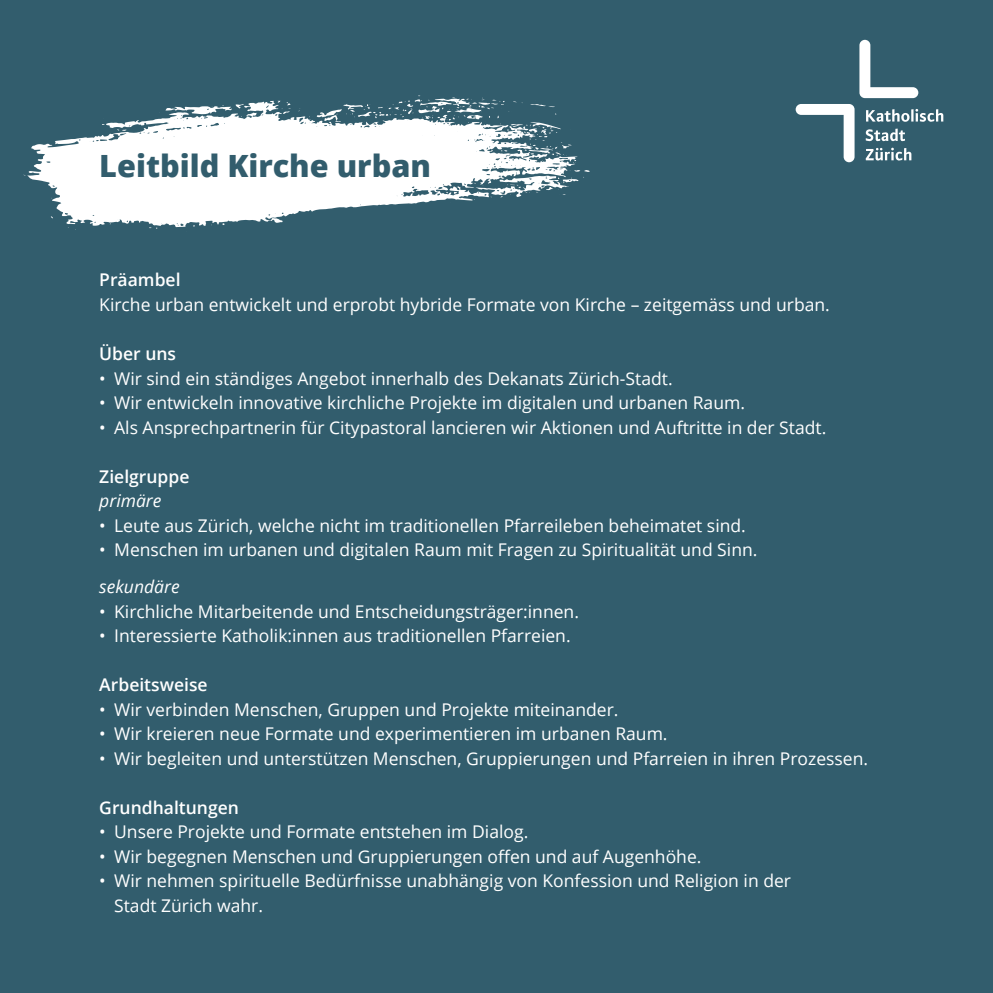
<style>
.page{position:relative;width:993px;height:993px;background:#fff}
.page>*{position:absolute;margin:0;border:0;box-sizing:border-box;transform-origin:0 0}
.t1{font:800 30.62px "Open Sans";color:#325d6d}
.t2{font:17.5px/24.5px "Open Sans";color:#fff}
.t3{font:600 17.5px "Open Sans";color:#fff}
.t4{font:italic 17.5px "Open Sans";color:#fff}
</style>
<div class="page">
<div style="left:0;top:0;width:992px;height:992px;background:#325d6d"></div>
<svg style="left:23px;top:95px;width:566px;height:135px;fill:#fff"></svg>
<svg style="left:859px;top:40px;width:59px;height:58px"></svg>
<svg style="left:795px;top:104px;width:59px;height:58px"></svg>
<svg style="left:866px;top:109px;width:77px;height:13px"></svg>
<svg style="left:865px;top:128px;width:39px;height:13px"></svg>
<svg style="left:865px;top:148px;width:46px;height:12px"></svg>
<h1 class="t1" style="left:99px;top:143px;width:333px">Leitbild Kirche urban</h1>
<p class="t3" style="left:99px;top:268px;width:83px">Präambel</p>
<p class="t2" style="left:99px;top:292px;width:731px">Kirche urban entwickelt und erprobt hybride Formate von Kirche – zeitgemäss und urban.</p>
<p class="t3" style="left:99px;top:341px;width:78px">Über uns</p>
<p class="t2" style="left:99px;top:365px;width:574px">• Wir sind ein ständiges Angebot innerhalb des Dekanats Zürich-Stadt.</p>
<p class="t2" style="left:99px;top:390px;width:647px">• Wir entwickeln innovative kirchliche Projekte im digitalen und urbanen Raum.</p>
<p class="t2" style="left:99px;top:414px;width:728px">• Als Ansprechpartnerin für Citypastoral lancieren wir Aktionen und Auftritte in der Stadt.</p>
<p class="t3" style="left:99px;top:464px;width:92px">Zielgruppe</p>
<p class="t4" style="left:99px;top:488px;width:64px">primäre</p>
<p class="t2" style="left:99px;top:512px;width:648px">• Leute aus Zürich, welche nicht im traditionellen Pfarreileben beheimatet sind.</p>
<p class="t2" style="left:99px;top:537px;width:659px">• Menschen im urbanen und digitalen Raum mit Fragen zu Spiritualität und Sinn.</p>
<p class="t4" style="left:99px;top:574px;width:82px">sekundäre</p>
<p class="t2" style="left:99px;top:598px;width:481px">• Kirchliche Mitarbeitende und Entscheidungsträger:innen.</p>
<p class="t2" style="left:99px;top:622px;width:472px">• Interessierte Katholik:innen aus traditionellen Pfarreien.</p>
<p class="t3" style="left:99px;top:672px;width:110px">Arbeitsweise</p>
<p class="t2" style="left:99px;top:696px;width:520px">• Wir verbinden Menschen, Gruppen und Projekte miteinander.</p>
<p class="t2" style="left:99px;top:720px;width:569px">• Wir kreieren neue Formate und experimentieren im urbanen Raum.</p>
<p class="t2" style="left:99px;top:745px;width:770px">• Wir begleiten und unterstützen Menschen, Gruppierungen und Pfarreien in ihren Prozessen.</p>
<p class="t3" style="left:99px;top:795px;width:141px">Grundhaltungen</p>
<p class="t2" style="left:99px;top:818px;width:430px">• Unsere Projekte und Formate entstehen im Dialog.</p>
<p class="t2" style="left:99px;top:843px;width:603px">• Wir begegnen Menschen und Gruppierungen offen und auf Augenhöhe.</p>
<p class="t2" style="left:114px;top:867px;width:678px;text-indent:-15px">• Wir nehmen spirituelle Bedürfnisse unabhängig von Konfession und Religion in der<br>Stadt Zürich wahr.</p>
</div>
